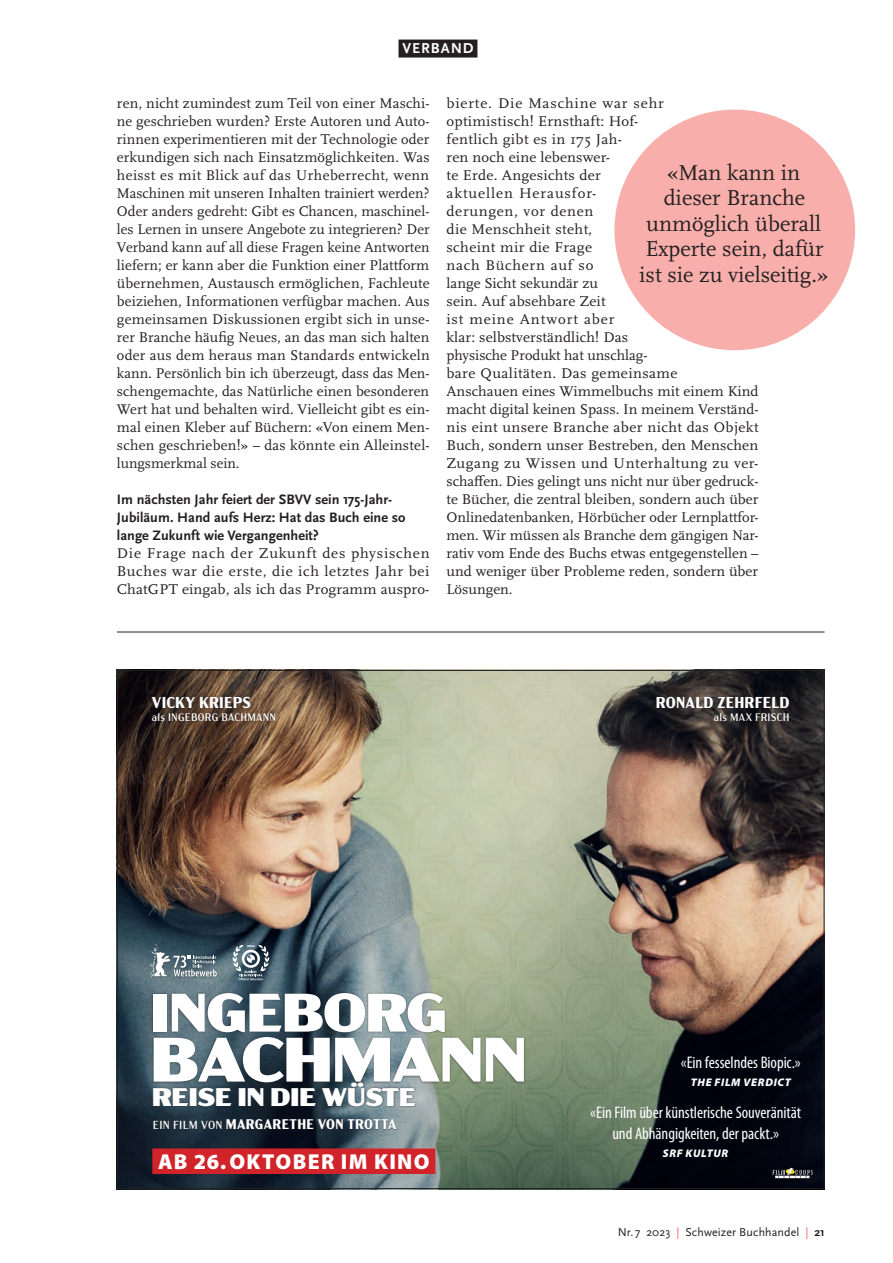
<style>
.page{position:relative;width:893px;height:1263px;background:#fff}
.page>*{position:absolute;margin:0;border:0;box-sizing:border-box;transform-origin:0 0}
.t1{font:900 expanded 62.55px "Acme Gothic";letter-spacing:-.03em;color:#fff}
.t2{font:900 expanded 54.15px "Acme Gothic";letter-spacing:-.03em;color:#fff}
.t3{font:900 expanded 25.5px "Acme Gothic";letter-spacing:-.02em;color:#fff}
.t4{font:22.5px/25.5px "Scala OT";color:#231f20;text-align:center}
.t5{font:900 21.6px "Myriad Pro";letter-spacing:.06em;color:#fff}
.t6{font:condensed 16.8px/20.7px "Myriad Pro";letter-spacing:-.005em;color:#fff;text-align:center}
.t7{font:700 15.75px "Acme Gothic";letter-spacing:.01em;color:#fff}
.t8{font:700 15px "Scala Sans OT";letter-spacing:.065em;color:#fff}
.t9{font:14.7px/18px "Scala OT";letter-spacing:.005em;color:#231f20;text-align:justify;scale:1.04 1}
.t10{font:14.7px/18px "Scala OT";letter-spacing:.005em;color:#231f20;text-align:justify}
.t11{font:700 14.25px/18px "Scala Sans OT";letter-spacing:.005em;color:#231f20}
.t12{font:700 13.95px "Acme Gothic";letter-spacing:.02em;color:#fff}
.t13{font:12px "Scala Sans OT";letter-spacing:.01em;color:#231f20}
.t14{font:italic 900 11.1px "Myriad Pro";letter-spacing:.06em;color:#fff}
.t15{font:10.95px "Acme Gothic";letter-spacing:.02em;color:#fff}
.s1{font-weight:400;font-size:11.7px}
.s2{color:#f1666f}
.s3{font-weight:700}
</style>
<div class="page">
<div style="left:398px;top:40px;width:79px;height:18px;background:#231f20"></div>
<div style="left:614px;top:110px;width:241px;height:240px;background:#f8afab;border-radius:50%"></div>
<hr style="left:117px;top:632px;width:708px;height:1px;background:#231f20">
<img style="left:119px;top:672px;width:704px;height:515px">
<div style="left:153px;top:1149px;width:282px;height:25px;border:1px solid #ee1d23"></div>
<div style="left:153px;top:1149px;width:282px;height:24px;background:#d1232a"></div>
<svg style="left:772px;top:1168px;width:40px;height:10px"></svg>
<div style="left:652px;top:692px;width:141px;height:34px;background:#231f20;opacity:.55"></div>
<div style="left:148px;top:692px;width:132px;height:34px;background:#231f20;opacity:.55"></div>
<div style="left:151px;top:1080px;width:266px;height:28px;background:#231f20;opacity:.55"></div>
<div style="left:151px;top:991px;width:375px;height:93px;background:#231f20;opacity:.55"></div>
<div style="left:153px;top:1118px;width:245px;height:12px;background:#231f20;opacity:.55"></div>
<div style="left:148px;top:942px;width:71px;height:38px;background:#231f20;opacity:.4"></div>
<svg style="left:150px;top:944px;width:67px;height:34px;background:#6a7d87"></svg>
<svg style="left:233px;top:945px;width:36px;height:35px"></svg>
<p class="t8" style="left:402px;top:40px;width:73px">VERBAND</p>
<p class="t10" style="left:117px;top:95px;width:314px">ren, nicht zumindest zum Teil von einer Maschi&shy;ne geschrieben wurden? Erste Autoren und Auto&shy;rinnen experimentieren mit der Technologie oder erkundigen sich nach Einsatzmöglichkeiten. Was heisst es mit Blick auf das Urheberrecht, wenn Maschinen mit unseren Inhalten trainiert werden?<br>Oder anders gedreht: Gibt es Chancen, maschinel&shy;les Lernen in unsere Angebote zu integrieren? Der Verband kann auf all diese Fragen keine Antworten liefern; er kann aber die Funktion einer Plattform übernehmen, Austausch ermöglichen, Fachleute beiziehen, Informationen verfügbar machen. Aus gemeinsamen Diskussionen ergibt sich in unse&shy;rer Branche häufig Neues, an das man sich halten oder aus dem heraus man Standards entwickeln kann. Persönlich bin ich überzeugt, dass das Men&shy;schengemachte, das Natürliche einen besonderen Wert hat und behalten wird. Vielleicht gibt es ein&shy;mal einen Kleber auf Büchern: «Von einem Men&shy;schen geschrieben!» – das könnte ein Alleinstel&shy;lungsmerkmal sein.</p>
<p class="t11" style="left:117px;top:491px;width:290px">Im nächsten Jahr feiert der SBVV sein 175-Jahr--<br>Jubiläum. Hand aufs Herz: Hat das Buch eine so lange Zukunft wie Vergangenheit?</p>
<p class="t9" style="left:117px;top:545px;width:302px">Die Frage nach der Zukunft des physischen Buches war die erste, die ich letztes Jahr bei ChatGPT eingab, als ich das Programm auspro-</p>
<p class="t9" style="left:446px;top:95px;width:302px;text-align:left">bierte. Die Maschine war sehr<br>optimistisch! Ernsthaft: Hof-<br>fentlich gibt es in 175 Jah-<br>ren noch eine lebenswer-<br>te Erde. Angesichts der<br>aktuellen Herausfor-<br>derungen, vor denen<br>die Menschheit steht,<br>scheint mir die Frage<br>nach Büchern auf so<br>lange Sicht sekundär zu<br>sein. Auf absehbare Zeit<br>ist meine Antwort aber<br>klar: selbstverständlich! Das<br>physische Produkt hat unschlag-<br>bare Qualitäten. Das gemeinsame<br>Anschauen eines Wimmelbuchs mit einem Kind macht digital keinen Spass. In meinem Verständ&shy;nis eint unsere Branche aber nicht das Objekt Buch, sondern unser Bestreben, den Menschen Zugang zu Wissen und Unterhaltung zu ver&shy;schaffen. Dies gelingt uns nicht nur über gedruck&shy;te Bücher, die zentral bleiben, sondern auch über Onlinedatenbanken, Hörbücher oder Lernplattfor&shy;men. Wir müssen als Branche dem gängigen Nar&shy;rativ vom Ende des Buchs etwas entgegenstellen – und weniger über Probleme reden, sondern über Lösungen.</p>
<h3 class="t4" style="left:639px;top:160px;width:191px">«Man kann in dieser Branche unmöglich überall<br>Experte sein, dafür ist sie zu vielseitig.»</h3>
<p class="t7" style="left:152px;top:691px;width:101px">VICKY KRIEPS</p>
<p class="t15" style="left:152px;top:709px;width:126px">als INGEBORG BACHMANN</p>
<p class="t7" style="left:656px;top:691px;width:135px">RONALD ZEHRFELD</p>
<p class="t15" style="left:714px;top:709px;width:77px">als MAX FRISCH</p>
<h2 class="t2" style="left:150px;top:971px;width:299px">INGEBORG</h2>
<h1 class="t1" style="left:150px;top:1012px;width:379px">BACHMANN</h1>
<p class="t12" style="left:153px;top:1114px;width:245px"><span class="s1">EIN FILM VON</span> MARGARETHE VON TROTTA</p>
<h3 class="t3" style="left:152px;top:1078px;width:266px">REISE IN DIE WÜSTE</h3>
<h3 class="t5" style="left:158px;top:1150px;width:273px">AB 26.OKTOBER IM KINO</h3>
<p class="t6" style="left:681px;top:1052px;width:122px">«Ein fesselndes Biopic.»</p>
<p class="t14" style="left:691px;top:1076px;width:102px">THE FILM VERDICT</p>
<p class="t6" style="left:590px;top:1102px;width:212px">«Ein Film über künstlerische Souveränität und Abhängigkeiten, der packt.»</p>
<p class="t14" style="left:663px;top:1147px;width:67px">SRF KULTUR</p>
<p class="t13" style="left:618px;top:1226px;width:209px">Nr. 7 2023 <span class="s2">|</span> Schweizer Buchhandel <span class="s2">|</span> <span class="s3">21</span></p>
</div>
